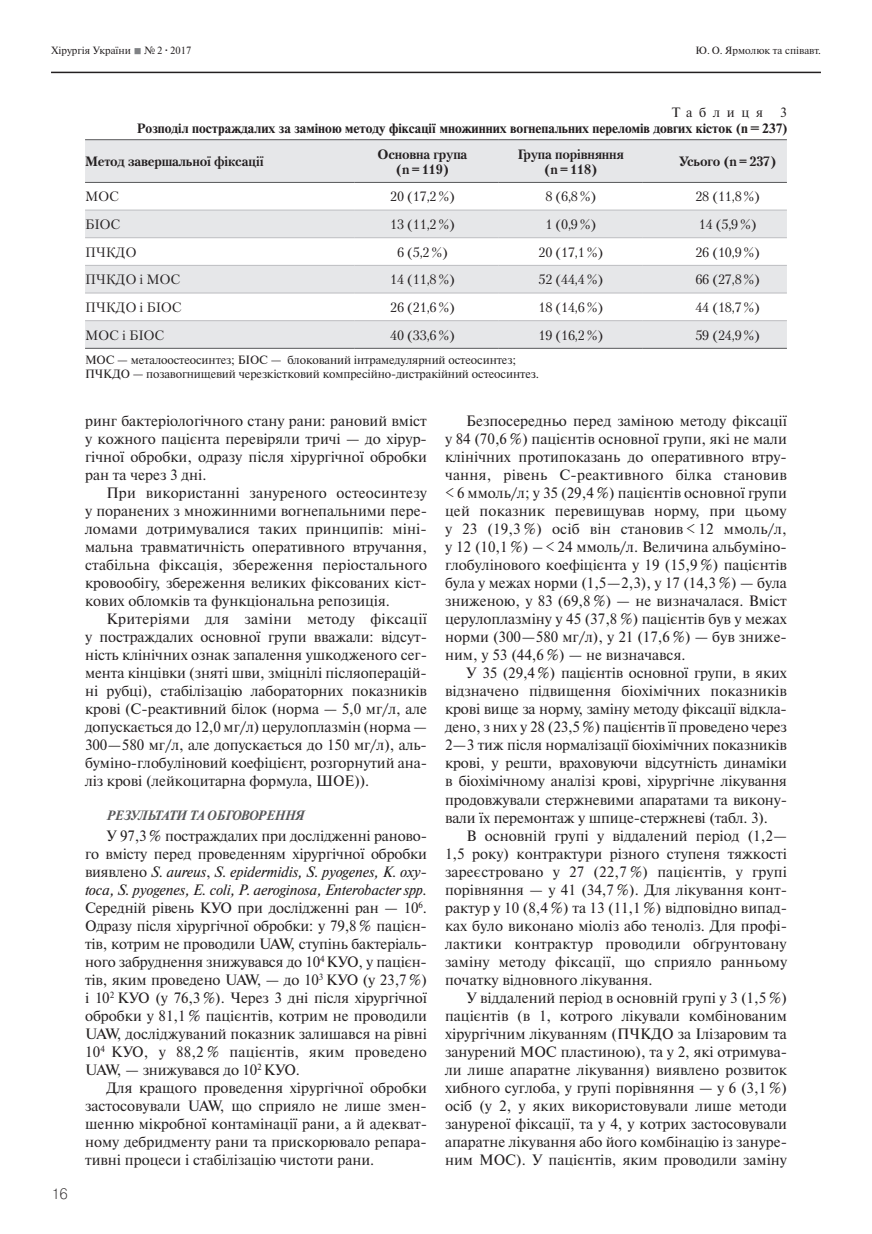
<style>
.page{position:relative;width:872px;height:1234px;background:#fff}
.page>*{position:absolute;margin:0;border:0;box-sizing:border-box;transform-origin:0 0}
.t1{font:15px/18px "Newton C";color:#231f20;text-align:justify}
.t2{font:15px "Pragmatica Light C";color:#231f20}
.t3{font:13.5px "Petersburg C";letter-spacing:-.015em;color:#231f20}
.t4{font:700 13.5px "Newton C";color:#231f20}
.t5{font:700 13.5px/15px "Petersburg C";letter-spacing:-.015em;color:#231f20;text-align:center}
.t6{font:italic 700 13.5px "Newton C";letter-spacing:-.01em;color:#57585a}
.t7{font:13.5px "Newton C";letter-spacing:.5em;color:#231f20}
.t8{font:12px/14.4px "Newton C";letter-spacing:-.01em;color:#231f20}
.t9{font:10.5px "Newton C";color:#231f20}
.s1{color:#808285}
.s2{font-weight:700}
.s3{font-style:italic}
</style>
<div class="page">
<hr style="left:51px;top:72px;width:770px;height:1px;background:#231f20">
<div style="left:85px;top:140px;width:702px;height:208px;background:#e6e7e9"></div>
<svg style="left:85px;top:183px;width:702px;height:137px"></svg>
<hr style="left:85px;top:139px;width:270px;height:1px;background:#57585a">
<hr style="left:355px;top:139px;width:144px;height:1px;background:#57585a">
<hr style="left:499px;top:139px;width:144px;height:1px;background:#57585a">
<hr style="left:643px;top:139px;width:144px;height:1px;background:#57585a">
<hr style="left:85px;top:182px;width:270px;height:1px;background:#57585a">
<hr style="left:355px;top:182px;width:144px;height:1px;background:#57585a">
<hr style="left:499px;top:182px;width:144px;height:1px;background:#57585a">
<hr style="left:643px;top:182px;width:144px;height:1px;background:#57585a">
<hr style="left:85px;top:209px;width:270px;height:1px;background:#bcbdc0">
<hr style="left:355px;top:209px;width:144px;height:1px;background:#bcbdc0">
<hr style="left:499px;top:209px;width:144px;height:1px;background:#bcbdc0">
<hr style="left:643px;top:209px;width:144px;height:1px;background:#bcbdc0">
<hr style="left:85px;top:237px;width:270px;height:1px;background:#bcbdc0">
<hr style="left:355px;top:237px;width:144px;height:1px;background:#bcbdc0">
<hr style="left:499px;top:237px;width:144px;height:1px;background:#bcbdc0">
<hr style="left:643px;top:237px;width:144px;height:1px;background:#bcbdc0">
<hr style="left:85px;top:265px;width:270px;height:1px;background:#bcbdc0">
<hr style="left:355px;top:265px;width:144px;height:1px;background:#bcbdc0">
<hr style="left:499px;top:265px;width:144px;height:1px;background:#bcbdc0">
<hr style="left:643px;top:265px;width:144px;height:1px;background:#bcbdc0">
<hr style="left:85px;top:292px;width:270px;height:1px;background:#bcbdc0">
<hr style="left:355px;top:292px;width:144px;height:1px;background:#bcbdc0">
<hr style="left:499px;top:292px;width:144px;height:1px;background:#bcbdc0">
<hr style="left:643px;top:292px;width:144px;height:1px;background:#bcbdc0">
<hr style="left:85px;top:320px;width:270px;height:1px;background:#bcbdc0">
<hr style="left:355px;top:320px;width:144px;height:1px;background:#bcbdc0">
<hr style="left:499px;top:320px;width:144px;height:1px;background:#bcbdc0">
<hr style="left:643px;top:320px;width:144px;height:1px;background:#bcbdc0">
<hr style="left:85px;top:348px;width:270px;height:1px;background:#57585a">
<hr style="left:355px;top:348px;width:144px;height:1px;background:#57585a">
<hr style="left:499px;top:348px;width:144px;height:1px;background:#57585a">
<hr style="left:643px;top:348px;width:144px;height:1px;background:#57585a">
<p class="t9" style="left:51px;top:45px;width:142px">Хірургія України <span class="s1">■</span> №2 <span class="s2">·</span> 2017</p>
<p class="t9" style="left:695px;top:45px;width:127px">Ю. О. Ярмолюк та співавт.</p>
<p class="t7" style="left:672px;top:105px;width:93px">Таблиця</p>
<p class="t7" style="left:780px;top:105px;width:8px">3</p>
<p class="t4" style="left:137px;top:121px;width:651px">Розподіл постраждалих за заміною методу фіксації множинних вогнепальних переломів довгих кісток (n = 237)</p>
<p class="t5" style="left:85px;top:154px;width:180px">Метод завершальної фіксації</p>
<p class="t5" style="left:377px;top:146px;width:91px">Основна група (n=119)</p>
<p class="t5" style="left:517px;top:146px;width:108px">Група порівняння (n=118)</p>
<p class="t5" style="left:679px;top:154px;width:99px">Усього (n=237)</p>
<p class="t3" style="left:85px;top:189px;width:35px">МОС</p>
<p class="t3" style="left:390px;top:189px;width:66px">20 (17,2 %)</p>
<p class="t3" style="left:545px;top:189px;width:52px">8 (6,8 %)</p>
<p class="t3" style="left:695px;top:189px;width:66px">28 (11,8 %)</p>
<p class="t3" style="left:85px;top:216px;width:37px">БІОС</p>
<p class="t3" style="left:390px;top:216px;width:66px">13 (11,2 %)</p>
<p class="t3" style="left:545px;top:216px;width:52px">1 (0,9 %)</p>
<p class="t3" style="left:699px;top:216px;width:59px">14 (5,9 %)</p>
<p class="t3" style="left:85px;top:244px;width:53px">ПЧКДО</p>
<p class="t3" style="left:397px;top:244px;width:52px">6 (5,2 %)</p>
<p class="t3" style="left:538px;top:244px;width:66px">20 (17,1 %)</p>
<p class="t3" style="left:695px;top:244px;width:66px">26 (10,9 %)</p>
<p class="t3" style="left:85px;top:271px;width:97px">ПЧКДО і МОС</p>
<p class="t3" style="left:390px;top:271px;width:66px">14 (11,8 %)</p>
<p class="t3" style="left:538px;top:271px;width:66px">52 (44,4 %)</p>
<p class="t3" style="left:695px;top:271px;width:66px">66 (27,8 %)</p>
<p class="t3" style="left:85px;top:299px;width:98px">ПЧКДО і БІОС</p>
<p class="t3" style="left:390px;top:299px;width:66px">26 (21,6 %)</p>
<p class="t3" style="left:538px;top:299px;width:66px">18 (14,6 %)</p>
<p class="t3" style="left:695px;top:299px;width:66px">44 (18,7 %)</p>
<p class="t3" style="left:85px;top:327px;width:81px">МОС і БІОС</p>
<p class="t3" style="left:390px;top:327px;width:66px">40 (33,6 %)</p>
<p class="t3" style="left:538px;top:327px;width:66px">19 (16,2 %)</p>
<p class="t3" style="left:695px;top:327px;width:66px">59 (24,9 %)</p>
<p class="t8" style="left:85px;top:352px;width:455px">МОС — металоостеосинтез; БІОС — блокований інтрамедулярний остеосинтез;<br>ПЧКДО — позавогнищевий черезкістковий компресійно-дистракійний остеосинтез.</p>
<p class="t2" style="left:51px;top:1184px;width:18px">16</p>
<p class="t1" style="left:85px;top:412px;width:343px">ринг бактеріологічного стану рани: рановий вміст у кожного пацієнта перевіряли тричі — до хірур&shy;гічної обробки, одразу після хірургічної обробки ран та через 3 дні.</p>
<p class="t1" style="left:85px;top:484px;width:343px;text-indent:21px">При використанні зануреного остеосинтезу у поранених з множинними вогнепальними пере&shy;ломами дотримувалися таких принципів: міні&shy;мальна травматичність оперативного втручання, стабільна фіксація, збереження періостального кровообігу, збереження великих фіксованих кіст&shy;кових обломків та функціональна репозиція.</p>
<p class="t1" style="left:85px;top:610px;width:343px;text-indent:21px">Критеріями для заміни методу фіксації у постраждалих основної групи вважали: відсут&shy;ність клінічних ознак запалення ушкодженого сег&shy;мента кінцівки (зняті шви, зміцнілі післяоперацій&shy;ні рубці), cтабілізацію лабораторних показників крові (С-реактивний білок (норма — 5,0 мг/л, але допускається до 12,0 мг/л) церулоплазмін (норма — 300—580 мг/л, але допускається до 150 мг/л), аль&shy;буміно-глобуліновий коефіцієнт, розгорнутий ана&shy;ліз крові (лейкоцитарна формула, ШОЕ)).</p>
<p class="t6" style="left:106px;top:808px;width:197px">Результати та обгов орення</p>
<p class="t1" style="left:85px;top:826px;width:343px;text-indent:21px">У 97,3 % постраждалих при дослідженні раново&shy;го вмісту перед проведенням хірургічної обробки виявлено <span class="s3">S. aureus</span>, <span class="s3">S. epidermidis, S. pyogenes, K. oxy&shy;toca, S. pyogenes, E. coli, P. aeroginosa, Enterobacter spp.<br></span>Cередній рівень КУО при дослідженні ран — 10<sup>6</sup>.<br>Одразу після хірургічної обробки: у 79,8 % пацієн&shy;тів, котрим не проводили UAW, ступінь бактеріаль&shy;ного забруднення знижувався до 10<sup>4</sup> КУО, у пацієн&shy;тів, яким проведено UAW, — до 10<sup>3</sup> КУО (у 23,7 %) і 10<sup>2</sup> КУО (у 76,3 %). Через 3 дні після хірургічної обробки у 81,1 % пацієнтів, котрим не проводили UAW, досліджуваний показник залишався на рівні 10<sup>4</sup> КУО, у 88,2 % пацієнтів, яким проведено UAW, — знижувався до 10<sup>2</sup> КУО.</p>
<p class="t1" style="left:85px;top:1078px;width:343px;text-indent:21px">Для кращого проведення хірургічної обробки застосовували UAW, що сприяло не лише змен&shy;шенню мікробної контамінації рани, а й адекват&shy;ному дебридменту рани та прискорювало репара&shy;тивні процеси і стабілізацію чистоти рани.</p>
<p class="t1" style="left:445px;top:412px;width:343px;text-indent:21px">Безпосередньо перед заміною методу фіксації у 84 (70,6 %) пацієнтів основної групи, які не мали клінічних протипоказань до оперативного втру&shy;чання, рівень С-реактивного білка становив &lt; 6 ммоль/л; у 35 (29,4 %) пацієнтів основної групи цей показник перевищував норму, при цьому у 23 (19,3 %) осіб він становив &lt; 12 ммоль/л, у 12 (10,1 %) – &lt; 24 ммоль/л. Величина альбуміно&shy;глобулінового коефіцієнта у 19 (15,9 %) пацієнтів була у межах норми (1,5—2,3), у 17 (14,3 %) — була зниженою, у 83 (69,8 %) — не визначалася. Вміст церулоплазміну у 45 (37,8 %) пацієнтів був у межах норми (300—580 мг/л), у 21 (17,6 %) — був зниже&shy;ним, у 53 (44,6 %) — не визначався.</p>
<p class="t1" style="left:445px;top:664px;width:343px;text-indent:21px">У 35 (29,4 %) пацієнтів основної групи, в яких відзначено підвищення біохімічних показників крові вище за норму, заміну методу фіксації відкла&shy;дено, з них у 28 (23,5 %) пацієнтів її проведено через 2—3 тиж після нормалізації біохімічних показників крові, у решти, враховуючи відсутність динаміки в біохімічному аналізі крові, хірургічне лікування продовжували стержневими апаратами та викону&shy;вали їх перемонтаж у шпице-стержневі (табл. 3).</p>
<p class="t1" style="left:445px;top:826px;width:344px;text-align:left;text-indent:21px">В основній групі у віддалений період (1,2— 1,5 року) контрактури різного ступеня тяжкості зареєстровано у 27 (22,7 %) пацієнтів, у групі порівняння — у 41 (34,7 %). Для лікування конт&shy;рактур у 10 (8,4 %) та 13 (11,1 %) відповідно випад&shy;ках було виконано міоліз або теноліз. Для профі&shy;лактики контрактур проводили обґрунтовану заміну методу фіксації, що сприяло ранньому початку відновного лікування.</p>
<p class="t1" style="left:445px;top:988px;width:343px;text-indent:21px">У віддалений період в основній групі у 3 (1,5 %) пацієнтів (в 1, котрого лікували комбінованим хірургічним лікуванням (ПЧКДО за Ілізаровим та занурений МОС пластиною), та у 2, які отримува&shy;ли лише апаратне лікування) виявлено розвиток хибного суглоба, у групі порівняння — у 6 (3,1 %) осіб (у 2, у яких використовували лише методи зануреної фіксації, та у 4, у котрих застосовували апаратне лікування або його комбінацію із зануре&shy;ним МОС). У пацієнтів, яким проводили заміну</p>
</div>
